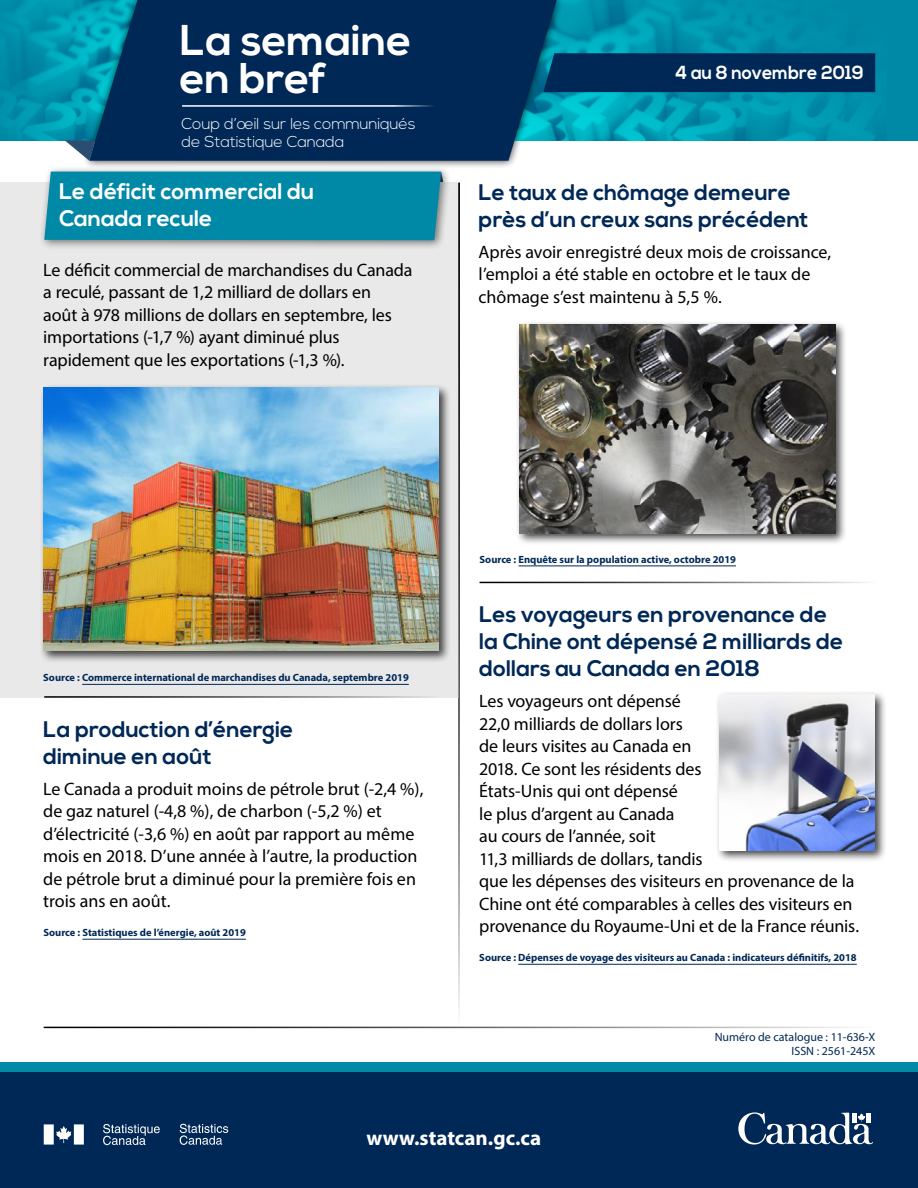
<style>
.page{position:relative;width:918px;height:1188px;background:#fff}
.page>*{position:absolute;margin:0;border:0;box-sizing:border-box;transform-origin:0 0}
.t1{font:700 42.9px/37.5px "Nexa";color:#fff}
.t2{font:700 22.5px/27px "Nexa";color:#002856}
.t3{font:700 22.5px/27px "Nexa";color:#fff}
.t4{font:700 21px "Myriad Pro";color:#fff}
.t5{font:700 18.9px "Nexa";color:#fff;scale:.94 1}
.t6{font:18px/22.5px "Myriad Pro";letter-spacing:-.005em;color:#000}
.t7{font:300 15.75px/18.8px "Nexa";letter-spacing:-.01em;color:#fff}
.t8{font:12px/13.6px "Myriad Pro";color:#002856;text-align:right}
.t9{font:700 10.5px "Myriad Pro";color:#002856}
</style>
<div class="page">
<div style="left:0;top:1072px;width:918px;height:116px;background:#002856"></div>
<div style="left:0;top:0;width:918px;height:140px;background:#0089a6"></div>
<img style="left:564px;top:0;width:312px;height:140px">
<img style="left:4px;top:0;width:78px;height:140px">
<div style="left:82px;top:0;width:482px;height:169px;background:#000;opacity:.75"></div>
<svg style="left:89px;top:0;width:468px;height:161px;background:#03345f"></svg>
<hr style="left:182px;top:105px;width:264px;height:2px;background:#fff">
<svg style="left:738px;top:1112px;width:135px;height:33px"></svg>
<svg style="left:44px;top:1124px;width:40px;height:21px"></svg>
<svg style="left:180px;top:1124px;width:48px;height:21px"></svg>
<svg style="left:103px;top:1124px;width:57px;height:21px"></svg>
<div style="left:543px;top:53px;width:332px;height:39px;background:#002856"></div>
<div style="left:0;top:1062px;width:918px;height:10px;background:#0089a6"></div>
<hr style="left:44px;top:1027px;width:830px;height:1px;background:#000">
<svg style="left:65px;top:140px;width:30px;height:21px"></svg>
<div style="left:0;top:182px;width:459px;height:516px;background:#e9e9ea"></div>
<div style="left:39px;top:166px;width:412px;height:85px;background:#000;opacity:.5"></div>
<div style="left:44px;top:172px;width:404px;height:68px;background:#0089a6"></div>
<hr style="left:518px;top:964px;width:339px;height:1px;background:#002856">
<hr style="left:458px;top:183px;width:2px;height:841px;background:#000">
<hr style="left:82px;top:939px;width:164px;height:1px;background:#002856">
<hr style="left:480px;top:582px;width:398px;height:1px;background:#000">
<hr style="left:44px;top:696px;width:395px;height:2px;background:#000">
<hr style="left:82px;top:684px;width:327px;height:1px;background:#002856">
<hr style="left:519px;top:566px;width:217px;height:1px;background:#002856">
<div style="left:39px;top:383px;width:412px;height:280px;background:#000;opacity:.75"></div>
<img style="left:43px;top:388px;width:396px;height:263px">
<div style="left:515px;top:320px;width:332px;height:225px;background:#000;opacity:.75"></div>
<img style="left:520px;top:325px;width:315px;height:208px">
<div style="left:715px;top:690px;width:172px;height:172px;background:#000;opacity:.75"></div>
<img style="left:719px;top:694px;width:156px;height:156px">
<h1 class="t1" style="left:180px;top:23px;width:233px">La semaine en bref</h1>
<p class="t7" style="left:182px;top:115px;width:236px">Coup d’oeil sur les communiqués de Statistique Canada</p>
<p class="t3" style="left:59px;top:178px;width:257px">Le déficit commercial du<br>Canada recule</p>
<p class="t6" style="left:43px;top:258px;width:371px">Le déficit commercial de marchandises du Canada a reculé, passant de 1,2 milliard de dollars en<br>août à 978 millions de dollars en septembre, les importations (-1,7 %) ayant diminué plus rapidement que les exportations (-1,3 %).</p>
<p class="t5" style="left:675px;top:62px;width:202px">4 au 8 novembre 2019</p>
<p class="t2" style="left:479px;top:179px;width:331px">Le taux de chômage demeure près d’un creux sans précédent</p>
<p class="t6" style="left:479px;top:240px;width:354px">Après avoir enregistré deux mois de croissance, l’emploi a été stable en octobre et le taux de chômage s’est maintenu à 5,5 %.</p>
<p class="t9" style="left:43px;top:671px;width:367px">Source : Commerce international de marchandises du Canada, septembre 2019</p>
<p class="t2" style="left:43px;top:716px;width:252px">La production d’énergie diminue en août</p>
<p class="t6" style="left:43px;top:777px;width:382px">Le Canada a produit moins de pétrole brut (-2,4 %), de gaz naturel (-4,8 %), de charbon (-5,2 %) et d’électricité (-3,6 %) en août par rapport au même mois en 2018. D’une année à l’autre, la production de pétrole brut a diminué pour la première fois en trois ans en août.</p>
<p class="t9" style="left:43px;top:926px;width:204px">Source : Statistiques de l’énergie, août 2019</p>
<p class="t9" style="left:480px;top:553px;width:258px">Source : Enquête sur la population active, octobre 2019</p>
<p class="t2" style="left:479px;top:602px;width:366px">Les voyageurs en provenance de la Chine ont dépensé 2 milliards de dollars au Canada en 2018</p>
<p class="t6" style="left:479px;top:690px;width:381px">Les voyageurs ont dépensé<br>22,0 milliards de dollars lors<br>de leurs visites au Canada en<br>2018. Ce sont les résidents des<br>États-Unis qui ont dépensé<br>le plus d’argent au Canada<br>au cours de l’année, soit<br>11,3 milliards de dollars, tandis<br>que les dépenses des visiteurs en provenance de la Chine ont été comparables à celles des visiteurs en provenance du Royaume-Uni et de la France réunis.</p>
<p class="t9" style="left:479px;top:951px;width:379px">Source : Dépenses de voyage des visiteurs au Canada : indicateurs définitifs, 2018</p>
<p class="t8" style="left:715px;top:1030px;width:162px">Numéro de catalogue : 11-636-X<br>ISSN : 2561-245X</p>
<p class="t4" style="left:367px;top:1125px;width:176px">www.statcan.gc.ca</p>
</div>
